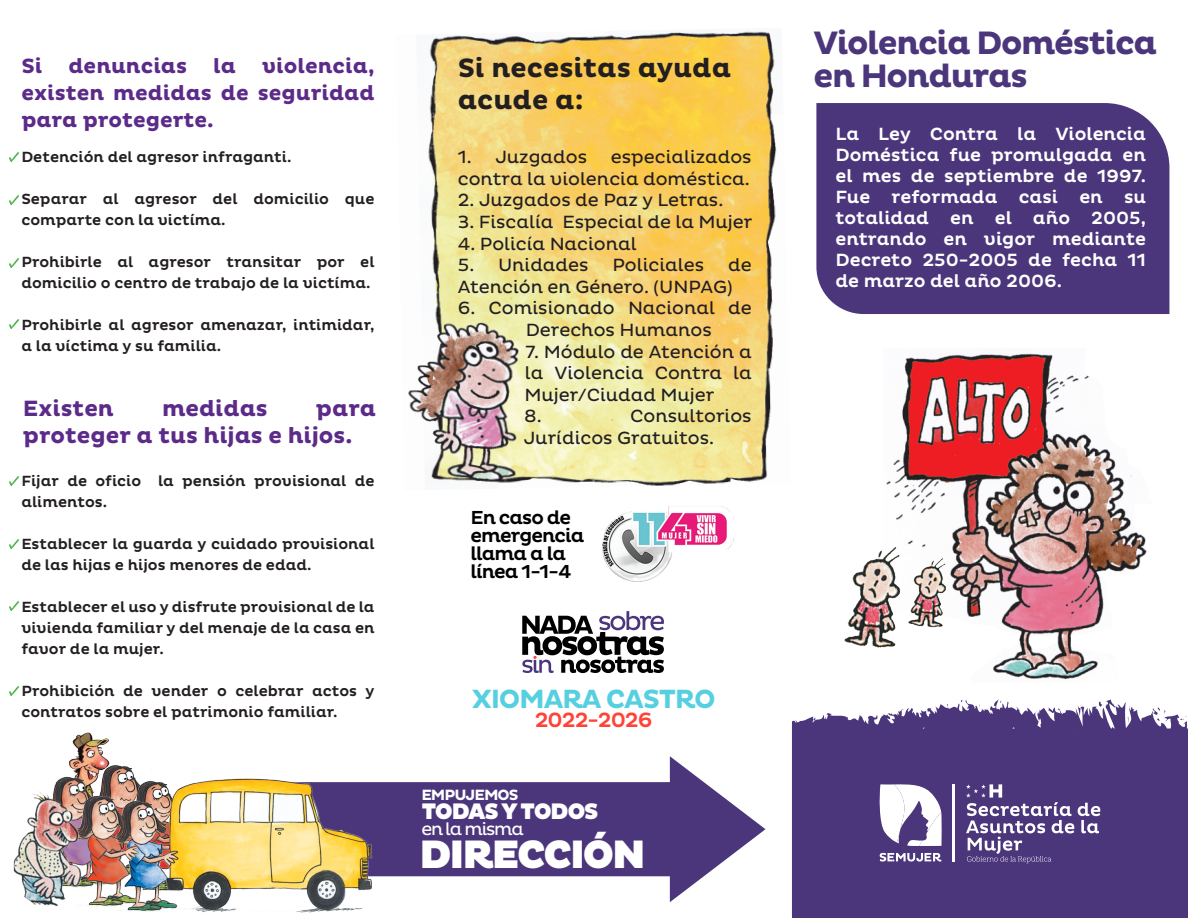
<style>
.page{position:relative;width:1188px;height:918px;background:#fff}
.page>*{position:absolute;margin:0;border:0;box-sizing:border-box;transform-origin:0 0}
.t1{font:900 40.35px "Pluto";letter-spacing:-.07em;color:#fff}
.t2{font:700 33px/33px "Pluto";letter-spacing:-.045em;color:#4b367c}
.t3{font:700 27px/32.4px "Pluto";color:#231f20}
.t4{font:700 26.85px "Pluto";letter-spacing:-.05em;color:#56d0e0}
.t5{font:900 22.95px "Pluto";letter-spacing:-.07em;color:#fff}
.t6{font:700 22.5px/27px "Pluto";color:#5c2b89}
.t7{font:700 21px/27px "Pluto";color:#5c2b89;text-align:justify}
.t8{font:500 21px "Pluto";letter-spacing:-.05em;color:#ff4338}
.t9{font:500 19.2px/17.9px "Pluto";letter-spacing:-.05em;color:#000001}
.t10{font:18px/21.6px "Pluto";color:#231f20}
.t11{font:500 18px/21px "Pluto";color:#fff;text-align:justify}
.t12{font:17.85px "Pluto";letter-spacing:-.07em;color:#fff}
.t13{font:700 15.15px "Pluto";letter-spacing:-.07em;color:#fff}
.t14{font:500 15px/21px "Pluto";color:#231f20}
</style>
<div class="page">
<img style="left:886px;top:353px;width:261px;height:326px">
<img style="left:844px;top:532px;width:109px;height:126px">
<svg style="left:792px;top:699px;width:396px;height:219px;background:#594686"></svg>
<svg style="left:1078px;top:705px;width:4px;height:11px"></svg>
<svg style="left:1180px;top:716px;width:7px;height:9px"></svg>
<svg style="left:1156px;top:707px;width:9px;height:14px"></svg>
<svg style="left:1099px;top:700px;width:4px;height:8px"></svg>
<svg style="left:979px;top:704px;width:9px;height:6px"></svg>
<svg style="left:961px;top:700px;width:3px;height:5px"></svg>
<img style="left:408px;top:31px;width:369px;height:452px">
<hr style="left:953px;top:784px;width:2px;height:78px;background:#fff">
<svg style="left:966px;top:784px;width:134px;height:79px;background:#6a5992"></svg>
<svg style="left:879px;top:784px;width:63px;height:62px"></svg>
<svg style="left:880px;top:853px;width:61px;height:9px"></svg>
<svg style="left:245px;top:756px;width:521px;height:146px;fill:#4b367c"></svg>
<img style="left:69px;top:732px;width:41px;height:44px">
<img style="left:55px;top:776px;width:39px;height:19px">
<img style="left:94px;top:764px;width:42px;height:31px">
<img style="left:81px;top:795px;width:35px;height:112px">
<img style="left:14px;top:784px;width:67px;height:122px">
<img style="left:116px;top:779px;width:259px;height:134px">
<div style="left:816px;top:103px;width:353px;height:211px;background:#4b367c"></div>
<svg style="left:522px;top:615px;width:142px;height:58px"></svg>
<img style="left:581px;top:446px;width:171px;height:172px">
<img style="left:8px;top:151px;width:11px;height:11px">
<img style="left:8px;top:194px;width:11px;height:11px">
<img style="left:8px;top:257px;width:11px;height:11px">
<img style="left:8px;top:318px;width:11px;height:11px">
<img style="left:8px;top:475px;width:11px;height:11px">
<img style="left:8px;top:538px;width:11px;height:11px">
<img style="left:8px;top:600px;width:11px;height:11px">
<img style="left:8px;top:685px;width:11px;height:11px">
<h3 class="t7" style="left:21px;top:53px;width:355px">Si denuncias la violencia, existen medidas de seguridad para protegerte.</h3>
<h3 class="t3" style="left:458px;top:52px;width:275px">Si necesitas ayuda acude a:</h3>
<p class="t10" style="left:458px;top:147px;width:131px">1. Juzgados</p>
<p class="t10" style="left:458px;top:147px;width:295px;text-align:right">especializados<br>contra la violencia doméstica.</p>
<p class="t10" style="left:458px;top:190px;width:267px">2. Juzgados de Paz y Letras.</p>
<p class="t10" style="left:458px;top:211px;width:296px">3. Fiscalía Especial de la Mujer</p>
<p class="t10" style="left:458px;top:233px;width:180px">4. Policía Nacional</p>
<p class="t10" style="left:458px;top:255px;width:132px">5. Unidades</p>
<p class="t10" style="left:613px;top:255px;width:93px">Policiales</p>
<p class="t14" style="left:21px;top:147px;width:272px">Detención del agresor infraganti.</p>
<p class="t14" style="left:21px;top:189px;width:355px">Separar al agresor del domicilio que comparte con la victíma.</p>
<p class="t14" style="left:21px;top:252px;width:355px">Prohibirle al agresor transitar por el domicilio o centro de trabajo de la victíma.</p>
<p class="t14" style="left:21px;top:315px;width:355px">Prohibirle al agresor amenazar, intimidar, a la víctima y su familia.</p>
<p class="t10" style="left:458px;top:255px;width:295px;text-indent:270px">de<br>Atención en Género. (UNPAG)</p>
<p class="t10" style="left:526px;top:298px;width:227px;text-indent:-68px">6. Comisionado Nacional de<br>Derechos Humanos</p>
<p class="t10" style="left:524px;top:341px;width:229px">7. Módulo de Atención a la Violencia Contra la<br>Mujer/Ciudad Mujer<br>8.</p>
<h3 class="t6" style="left:23px;top:395px;width:92px">Existen</h3>
<h3 class="t6" style="left:162px;top:395px;width:107px">medidas</h3>
<h3 class="t6" style="left:23px;top:395px;width:355px;text-indent:293px">para proteger a tus hijas e hijos.</h3>
<p class="t10" style="left:524px;top:406px;width:229px;text-indent:106px">Consultorios<br>Jurídicos Gratuitos.</p>
<p class="t14" style="left:21px;top:471px;width:355px">Fijar de oficio la pensión provisional de alimentos.</p>
<p class="t14" style="left:21px;top:534px;width:355px">Establecer la guarda y cuidado provisional de las hijas e hijos menores de edad.</p>
<p class="t14" style="left:21px;top:597px;width:355px;text-align:justify">Establecer el uso y disfrute provisional de la vivienda familiar y del menaje de la casa en favor de la mujer.</p>
<p class="t14" style="left:21px;top:681px;width:355px">Prohibición de vender o celebrar actos y contratos sobre el patrimonio familiar.</p>
<p class="t9" style="left:471px;top:509px;width:115px">En caso de emergencia llama a la línea 1-1-4</p>
<h3 class="t4" style="left:472px;top:684px;width:246px">XIOMARA CASTRO</h3>
<h3 class="t8" style="left:535px;top:708px;width:119px">2022-2026</h3>
<p class="t13" style="left:421px;top:786px;width:99px">EMPUJEMOS</p>
<h1 class="t1" style="left:419px;top:831px;width:229px">DIRECCIÓN</h1>
<h3 class="t5" style="left:421px;top:798px;width:179px">TODAS Y TODOS</h3>
<p class="t12" style="left:421px;top:819px;width:104px">en la misma</p>
<h2 class="t2" style="left:813px;top:27px;width:345px">Violencia Doméstica en Honduras</h2>
<p class="t11" style="left:835px;top:124px;width:312px">La Ley Contra la Violencia Doméstica fue promulgada en el mes de septiembre de 1997.<br>Fue reformada casi en su totalidad en el año 2005, entrando en vigor mediante Decreto 250-2005 de fecha 11 de marzo del año 2006.</p>
</div>
